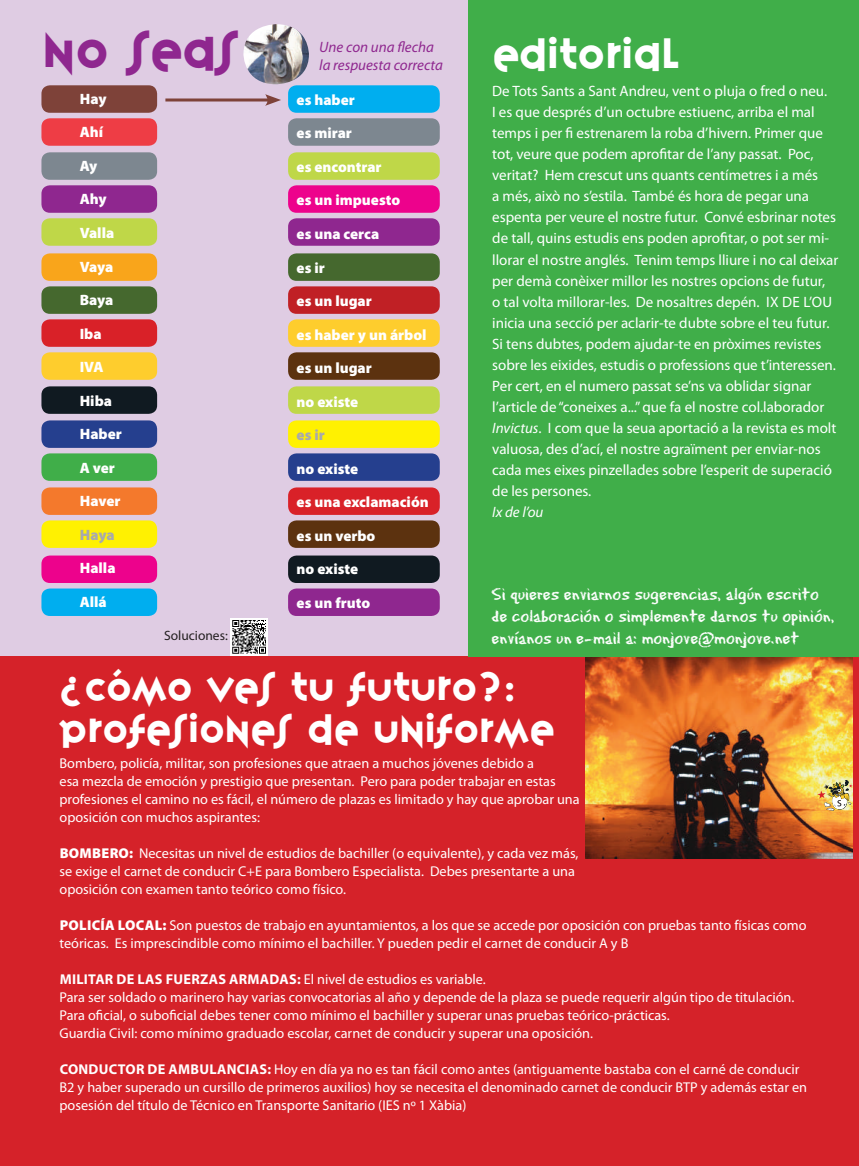
<style>
.page{position:relative;width:859px;height:1166px;background:#fff}
.page>*{position:absolute;margin:0;border:0;box-sizing:border-box;transform-origin:0 0}
.t1{font:45.15px "Variex";color:#8f278f}
.t2{font:37.5px "Variex";color:#fff}
.t3{font:35.1px/42px "Variex";color:#fff}
.t4{font:18px/21.6px "Eraser Dust";color:#fff}
.t5{font:15px/21px "Myriad Pro";color:#fff}
.t6{font:900 15px "Myriad Pro";color:#fff}
.t7{font:italic 15px/18px "Myriad Pro";color:#8f278f}
.t8{font:italic 15px "Myriad Pro";color:#fff}
.t9{font:900 15px "Myriad Pro";color:#a8a9ad}
.t10{font:14.25px/18px "Myriad Pro";color:#fff}
.t11{font:700 14.25px "Myriad Pro";letter-spacing:.02em;color:#fff}
.t12{font:13.5px "Myriad Pro";color:#231f20}
.s1{font-style:italic}
.s2{font-weight:900}
.s3{font-weight:700}
</style>
<div class="page">
<div style="left:0;top:0;width:468px;height:656px;background:#dfcce3"></div>
<div style="left:0;top:656px;width:859px;height:509px;background:#d52229"></div>
<div style="left:469px;top:0;width:390px;height:656px;background:#40ae49"></div>
<img style="left:231px;top:618px;width:37px;height:37px">
<img style="left:585px;top:657px;width:268px;height:201px">
<div style="left:41px;top:85px;width:116px;height:28px;background:#7e4239;border-radius:9px"></div>
<div style="left:41px;top:118px;width:116px;height:28px;background:#ee3d45;border-radius:9px"></div>
<div style="left:41px;top:152px;width:116px;height:28px;background:#7d8790;border-radius:9px"></div>
<div style="left:41px;top:185px;width:116px;height:28px;background:#8f278f;border-radius:9px"></div>
<div style="left:41px;top:218px;width:116px;height:28px;background:#bfd748;border-radius:9px"></div>
<div style="left:41px;top:253px;width:116px;height:28px;background:#f9a51b;border-radius:9px"></div>
<div style="left:41px;top:286px;width:116px;height:28px;background:#45682e;border-radius:9px"></div>
<div style="left:41px;top:319px;width:116px;height:28px;background:#d92128;border-radius:9px"></div>
<div style="left:41px;top:352px;width:116px;height:27px;background:#fecd2d;border-radius:9px"></div>
<div style="left:41px;top:386px;width:116px;height:28px;background:#101a21;border-radius:9px"></div>
<div style="left:41px;top:420px;width:116px;height:28px;background:#253f8e;border-radius:9px"></div>
<div style="left:41px;top:453px;width:116px;height:27px;background:#40ae49;border-radius:9px"></div>
<div style="left:41px;top:487px;width:116px;height:27px;background:#f4792c;border-radius:9px"></div>
<div style="left:41px;top:520px;width:116px;height:27px;background:#fff101;border-radius:9px"></div>
<div style="left:41px;top:555px;width:116px;height:28px;background:#ed028c;border-radius:9px"></div>
<div style="left:41px;top:588px;width:116px;height:27px;background:#00aeef;border-radius:9px"></div>
<div style="left:288px;top:85px;width:152px;height:28px;background:#00aeef;border-radius:9px"></div>
<div style="left:288px;top:118px;width:152px;height:28px;background:#7d8790;border-radius:9px"></div>
<div style="left:288px;top:152px;width:152px;height:28px;background:#bfd748;border-radius:9px"></div>
<div style="left:288px;top:185px;width:152px;height:28px;background:#ed028c;border-radius:9px"></div>
<div style="left:288px;top:218px;width:152px;height:28px;background:#8f278f;border-radius:9px"></div>
<div style="left:288px;top:253px;width:152px;height:28px;background:#45682e;border-radius:9px"></div>
<div style="left:288px;top:286px;width:152px;height:28px;background:#c02025;border-radius:9px"></div>
<div style="left:288px;top:319px;width:152px;height:28px;background:#fecd2d;border-radius:9px"></div>
<div style="left:288px;top:352px;width:152px;height:27px;background:#5c320f;border-radius:9px"></div>
<div style="left:288px;top:386px;width:152px;height:28px;background:#bfd748;border-radius:9px"></div>
<div style="left:288px;top:420px;width:152px;height:28px;background:#fff101;border-radius:9px"></div>
<div style="left:288px;top:453px;width:152px;height:27px;background:#253f8e;border-radius:9px"></div>
<div style="left:288px;top:487px;width:152px;height:27px;background:#d92128;border-radius:9px"></div>
<div style="left:288px;top:520px;width:152px;height:27px;background:#5c320f;border-radius:9px"></div>
<div style="left:288px;top:555px;width:152px;height:28px;background:#101a21;border-radius:9px"></div>
<div style="left:288px;top:588px;width:152px;height:27px;background:#8f278f;border-radius:9px"></div>
<hr style="left:165px;top:98px;width:106px;height:3px;background:#7e4239">
<svg style="left:265px;top:94px;width:16px;height:12px"></svg>
<img style="left:243px;top:24px;width:66px;height:60px">
<svg style="left:817px;top:780px;width:35px;height:30px"></svg>
<h1 class="t1" style="left:43px;top:18px;width:198px">NO SEAS</h1>
<h2 class="t2" style="left:492px;top:28px;width:189px">EDITORIAL</h2>
<p class="t6" style="left:80px;top:89px;width:28px">Hay</p>
<p class="t6" style="left:80px;top:122px;width:25px">Ahí</p>
<p class="t6" style="left:80px;top:156px;width:19px">Ay</p>
<p class="t6" style="left:80px;top:189px;width:28px">Ahy</p>
<p class="t6" style="left:80px;top:223px;width:36px">Valla</p>
<p class="t6" style="left:80px;top:256px;width:35px">Vaya</p>
<p class="t6" style="left:80px;top:290px;width:35px">Baya</p>
<p class="t6" style="left:80px;top:323px;width:23px">Iba</p>
<p class="t6" style="left:80px;top:357px;width:25px">IVA</p>
<p class="t6" style="left:80px;top:390px;width:34px">Hiba</p>
<p class="t6" style="left:80px;top:424px;width:44px">Haber</p>
<p class="t6" style="left:80px;top:457px;width:37px">A ver</p>
<p class="t6" style="left:80px;top:491px;width:42px">Haver</p>
<p class="t9" style="left:80px;top:524px;width:36px">Haya</p>
<p class="t6" style="left:80px;top:558px;width:37px">Halla</p>
<p class="t6" style="left:80px;top:591px;width:28px">Allá</p>
<p class="t7" style="left:319px;top:38px;width:125px">Une con una flecha la respuesta correcta</p>
<p class="t5" style="left:492px;top:81px;width:348px">De Tots Sants a Sant Andreu, vent o pluja o fred o neu.<br>I es que després d’un octubre estiuenc, arriba el mal temps i per fi estrenarem la roba d’hivern. Primer que tot, veure que podem aprofitar de l’any passat. Poc, veritat? Hem crescut uns quants centímetres i a més<br>a més, això no s’estila. També és hora de pegar una espenta per veure el nostre futur. Convé esbrinar notes de tall, quins estudis ens poden aprofitar, o pot ser mi&shy;llorar el nostre anglés. Tenim temps lliure i no cal deixar per demà conèixer millor les nostres opcions de futur,<br>o tal volta millorar-les. De nosaltres depén. Ix de l’ou inicia una secció per aclarir-te dubte sobre el teu futur.<br>Si tens dubtes, podem ajudar-te en pròximes revistes sobre les eixides, estudis o professions que t’interessen.<br>Per cert, en el numero passat se’ns va oblidar signar l’article de “coneixes a...” que fa el nostre col.laborador <span class="s1">Invictus</span>. I com que la seua aportació a la revista es molt valuosa, des d’ací, el nostre agraïment per enviar-nos cada mes eixes pinzellades sobre l’esperit de superació de les persones.</p>
<p class="t8" style="left:492px;top:502px;width:53px">Ix de l’ou</p>
<p class="t6" style="left:297px;top:90px;width:60px">es haber</p>
<p class="t6" style="left:297px;top:123px;width:57px">es mirar</p>
<p class="t6" style="left:297px;top:157px;width:87px">es encontrar</p>
<p class="t6" style="left:297px;top:190px;width:105px">es un impuesto</p>
<p class="t6" style="left:297px;top:224px;width:84px">es una cerca</p>
<p class="t6" style="left:297px;top:257px;width:30px">es ir</p>
<p class="t6" style="left:297px;top:291px;width:77px">es un lugar</p>
<p class="t6" style="left:297px;top:324px;width:132px">es haber y un árbol</p>
<p class="t6" style="left:297px;top:358px;width:77px">es un lugar</p>
<p class="t6" style="left:297px;top:391px;width:63px">no existe</p>
<p class="t9" style="left:297px;top:425px;width:30px">es ir</p>
<p class="t6" style="left:297px;top:458px;width:63px">no existe</p>
<p class="t6" style="left:297px;top:492px;width:134px">es una exclamación</p>
<p class="t6" style="left:297px;top:525px;width:80px">es un verbo</p>
<p class="t6" style="left:297px;top:559px;width:63px">no existe</p>
<p class="t6" style="left:297px;top:592px;width:75px">es un fruto</p>
<p class="t4" style="left:492px;top:582px;width:344px">Si quieres enviarnos sugerencias, algún escrito de colaboración o simplemente darnos tu opinión, envíanos un e-mail a: monjove@monjove.net</p>
<h3 class="t3" style="left:60px;top:663px;width:496px">¿CÓMO VES TU FUTURO?:<br>PROFESIONES DE UNIFORME</h3>
<p class="t12" style="left:164px;top:627px;width:65px">Soluciones:</p>
<p class="t10" style="left:60px;top:754px;width:522px">Bombero, policía, militar, son profesiones que atraen a muchos jóvenes debido a<br>esa mezcla de emoción y prestigio que presentan. Pero para poder trabajar en estas profesiones el camino no es fácil, el número de plazas es limitado y hay que aprobar una oposición con muchos aspirantes:</p>
<p class="t10" style="left:60px;top:844px;width:520px"><span class="s2">Bombero:</span> Necesitas un nivel de estudios de bachiller (o equivalente), y cada vez más, se exige el carnet de conducir C+E para Bombero Especialista. Debes presentarte a una oposición con examen tanto teórico como físico.</p>
<p class="t10" style="left:60px;top:916px;width:749px"><span class="s2">Policía Local:</span> Son puestos de trabajo en ayuntamientos, a los que se accede por oposición con pruebas tanto físicas como teóricas. Es imprescindible como mínimo el bachiller. Y pueden pedir el carnet de conducir A y B</p>
<p class="t11" style="left:60px;top:969px;width:33px">MILITAR</p>
<p class="t11" style="left:117px;top:969px;width:67px">DE LAS FUER</p>
<p class="t11" style="left:200px;top:969px;width:50px">ZAS ARMA</p>
<p class="t10" style="left:60px;top:970px;width:736px;text-indent:210px"><span class="s3">DAS:</span> El nivel de estudios es variable.<br>Para ser soldado o marinero hay varias convocatorias al año y depende de la plaza se puede requerir algún tipo de titulación.<br>Para oficial, o suboficial debes tener como mínimo el bachiller y superar unas pruebas teórico-prácticas.<br>Guardia Civil: como mínimo graduado escolar, carnet de conducir y superar una oposición.</p>
<p class="t11" style="left:60px;top:1059px;width:50px">CON DUCTOR</p>
<p class="t11" style="left:148px;top:1059px;width:79px">DE AMBULANCIAS</p>
<p class="t10" style="left:60px;top:1059px;width:749px;text-indent:208px"><span class="s3">:</span> Hoy en día ya no es tan fácil como antes (antiguamente bastaba con el carné de conducir<br>B2 y haber superado un cursillo de primeros auxilios) hoy se necesita el denominado carnet de conducir BTP y además estar en posesión del título de Técnico en Transporte Sanitario (IES nº 1 Xàbia)</p>
</div>
